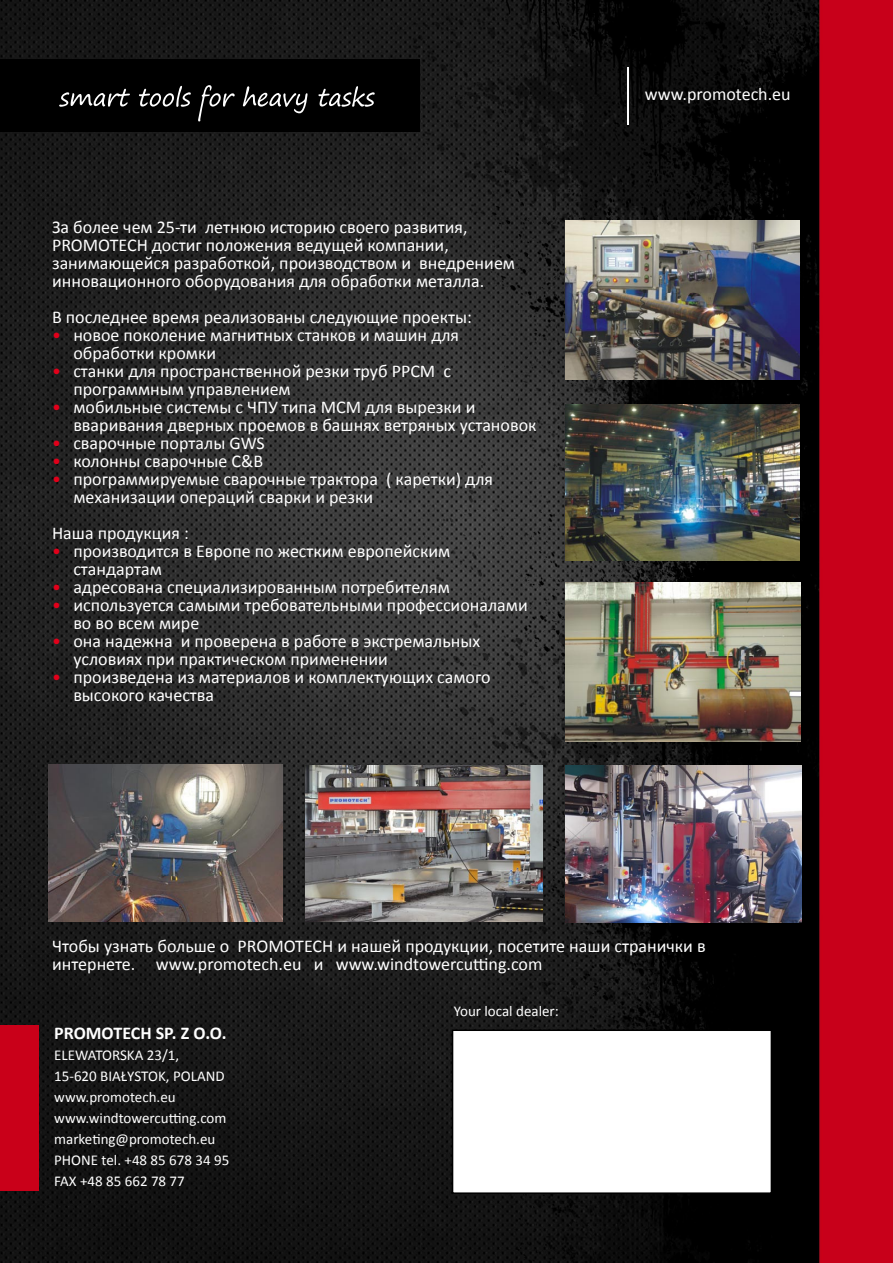
<style>
.page{position:relative;width:893px;height:1263px;background:#fff}
.page>*{position:absolute;margin:0;border:0;box-sizing:border-box;transform-origin:0 0}
.t1{font:18px/18px "Calibri";color:#fff}
.t2{font:700 18px "Calibri";color:#fff}
.t3{font:18px/36px "Calibri";color:#e2001a;text-align:justify}
.t4{font:15px/21px "Calibri";color:#fff}
</style>
<div class="page">
<img style="left:0;top:0;width:893px;height:1263px">
<div style="left:453px;top:1030px;width:318px;height:163px;background:#fff"></div>
<div style="left:452px;top:1029px;width:320px;height:165px;border:2px solid #000"></div>
<img style="left:565px;top:220px;width:235px;height:159px">
<img style="left:565px;top:404px;width:235px;height:157px">
<img style="left:565px;top:583px;width:235px;height:159px">
<img style="left:565px;top:765px;width:236px;height:158px">
<img style="left:306px;top:765px;width:236px;height:156px">
<img style="left:49px;top:765px;width:234px;height:157px">
<hr style="left:627px;top:67px;width:1px;height:57px;background:#fff">
<div style="left:0;top:60px;width:420px;height:72px;background:#000"></div>
<svg style="left:59px;top:85px;width:316px;height:36px"></svg>
<div style="left:0;top:1025px;width:39px;height:166px;background:#c90019"></div>
<p class="t1" style="left:52px;top:217px;width:464px">За более чем 25-ти летнюю историю своего развития, PROMOTECH достиг положения ведущей компании, занимающейся разработкой, производством и внедрением инновационного оборудования для обработки металла.</p>
<p class="t1" style="left:73px;top:307px;width:465px;text-indent:-21px">В последнее время реализованы следующие проекты:<br>новое поколение магнитных станков и машин для обработки кромки<br>станки для пространственной резки труб PPCM с программным управлением<br>мобильные системы с ЧПУ типа MCM для вырезки и вваривания дверных проемов в башнях ветряных установок сварочные порталы GWS<br>колонны сварочные C&amp;B<br>программируемые сварочные трактора ( каретки) для механизации операций сварки и резки</p>
<p class="t1" style="left:73px;top:523px;width:456px;text-indent:-21px">Наша продукция :<br>производится в Европе по жестким европейским стандартам<br>адресована специализированным потребителям используется самыми требовательными профессионалами во во всем мире<br>она надежна и проверена в работе в экстремальных условиях при практическом применении<br>произведена из материалов и комплектующих самого высокого качества</p>
<p class="t3" style="left:52px;top:316px;width:10px">• • • •</p>
<p class="t3" style="left:52px;top:451px;width:10px;line-height:18px">• •</p>
<p class="t3" style="left:52px;top:532px;width:10px">• •</p>
<p class="t3" style="left:52px;top:586px;width:10px">• • •</p>
<p class="t1" style="left:645px;top:84px;width:147px">www.promotech.eu</p>
<p class="t1" style="left:52px;top:936px;width:655px">Чтобы узнать больше о PROMOTECH и нашей продукции, посетите наши странички в интернете. www.promotech.eu и www.windtowercutting.com</p>
<p class="t2" style="left:54px;top:1021px;width:174px">PROMOTECH SP. Z O.O.</p>
<p class="t4" style="left:54px;top:1043px;width:177px">ELEWATORSKA 23/1,<br>15-620 BIAŁYSTOK, POLAND www.promotech.eu www.windtowercutting.com marketing@promotech.eu<br>PHONE tel. +48 85 678 34 95<br>FAX +48 85 662 78 77</p>
<p class="t4" style="left:454px;top:1000px;width:106px">Your local dealer:</p>
</div>
